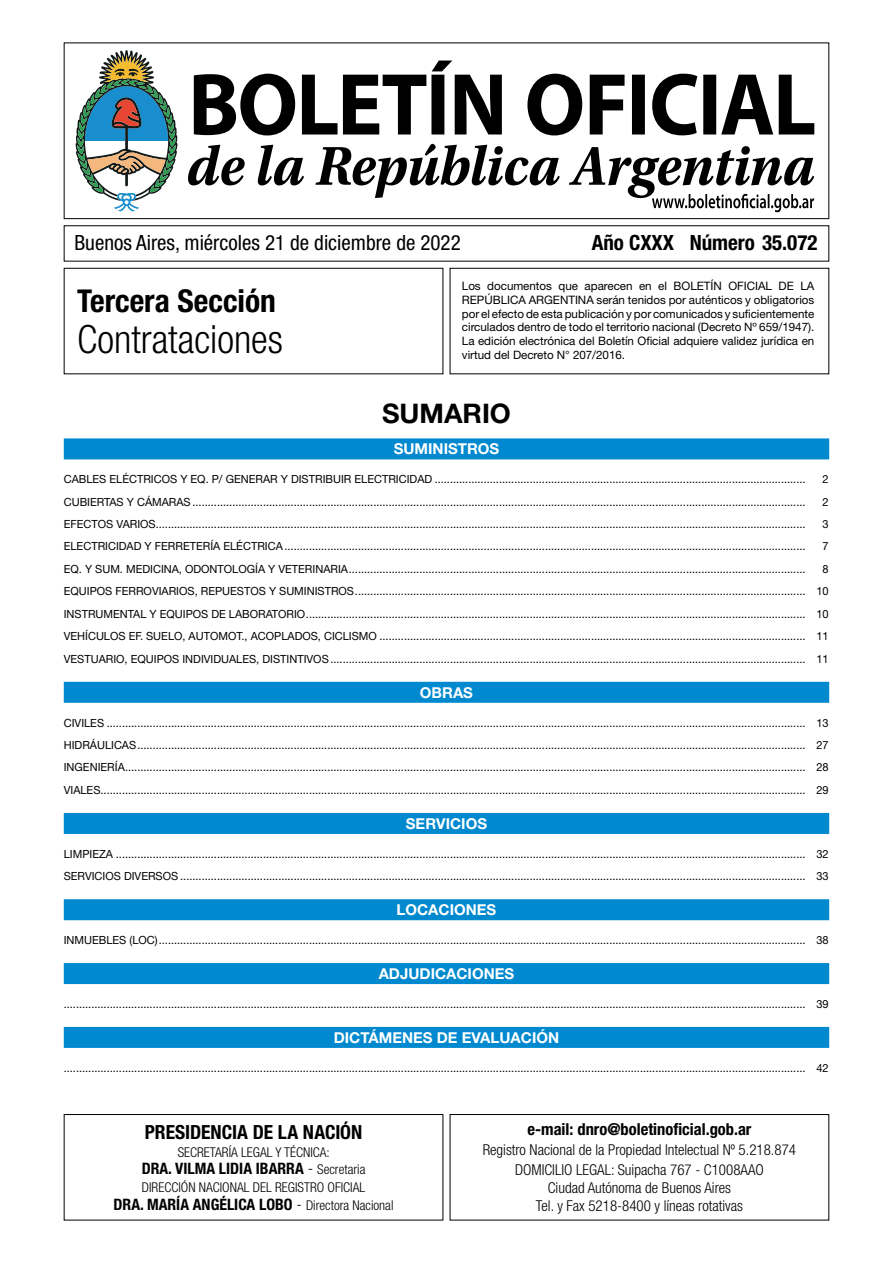
<style>
.page{position:relative;width:893px;height:1263px;background:#fff}
.page>*{position:absolute;margin:0;border:0;box-sizing:border-box;transform-origin:0 0}
.t1{font:300 condensed 39px "Helvetica Neue LT Std";color:#000}
.t2{font:700 condensed 31.5px "Helvetica Neue LT Std";color:#000}
.t3{font:700 27px "Helvetica Neue LT Std";color:#000}
.t4{font:condensed 21px "Helvetica Neue LT Std";color:#000}
.t5{font:700 condensed 21px "Helvetica Neue LT Std";color:#000}
.t6{font:700 condensed 19.5px "Helvetica Neue LT Std";color:#000}
.t7{font:700 condensed 16.5px "Helvetica Neue LT Std";color:#000}
.t8{font:700 condensed 15.75px "Helvetica Neue LT Std";color:#000}
.t9{font:300 condensed 15px/20.1px "Helvetica Neue LT Std";color:#000;text-align:center}
.t10{font:700 15px "Helvetica Neue LT Std";color:#fff}
.t11{font:300 condensed 13.5px "Helvetica Neue LT Std";color:#000}
.t12{font:11.7px/13.8px "Helvetica Neue LT Std";letter-spacing:-.005em;color:#000;text-align:justify}
.t13{font:11.25px/22.5px "Helvetica Neue LT Std";color:#000;text-align:justify}
.s1{font-weight:300;font-size:16.5px}
.s2{font-weight:300;font-size:13.5px}
</style>
<div class="page">
<div style="left:64px;top:268px;width:379px;height:106px;border:1px solid #000"></div>
<div style="left:450px;top:268px;width:379px;height:106px;border:1px solid #000"></div>
<div style="left:64px;top:43px;width:765px;height:176px;border:1px solid #000"></div>
<svg style="left:194px;top:61px;width:620px;height:74px"></svg>
<svg style="left:188px;top:144px;width:626px;height:68px"></svg>
<svg style="left:76px;top:50px;width:101px;height:161px"></svg>
<div style="left:64px;top:1114px;width:379px;height:106px;border:1px solid #000"></div>
<div style="left:450px;top:1114px;width:379px;height:106px;border:1px solid #000"></div>
<div style="left:64px;top:438px;width:765px;height:21px;background:#0089cf"></div>
<div style="left:64px;top:682px;width:765px;height:21px;background:#0089cf"></div>
<div style="left:64px;top:813px;width:765px;height:21px;background:#0089cf"></div>
<div style="left:64px;top:899px;width:765px;height:21px;background:#0089cf"></div>
<div style="left:64px;top:963px;width:765px;height:21px;background:#0089cf"></div>
<div style="left:64px;top:1027px;width:765px;height:21px;background:#0089cf"></div>
<h3 class="t4" style="left:74px;top:230px;width:388px">Buenos Aires, miércoles 21 de diciembre de 2022</h3>
<h3 class="t5" style="left:592px;top:230px;width:227px">Año CXXX Número 35.072</h3>
<h2 class="t2" style="left:77px;top:282px;width:200px">Tercera Sección</h2>
<h1 class="t1" style="left:77px;top:316px;width:207px">Contrataciones</h1>
<p class="t12" style="left:462px;top:279px;width:354px">Los documentos que aparecen en el BOLETÍN OFICIAL DE LA REPÚBLICA ARGENTINA serán tenidos por auténticos y obligatorios por el efecto de esta publicación y por comunicados y suficientemente circulados dentro de todo el territorio nacional (Decreto Nº 659/1947).<br>La edición electrónica del Boletín Oficial adquiere validez jurídica en virtud del Decreto N° 207/2016.</p>
<h3 class="t3" style="left:382px;top:397px;width:130px">SUMARIO</h3>
<h3 class="t10" style="left:394px;top:440px;width:107px">SUMINISTROS</h3>
<p class="t13" style="left:64px;top:468px;width:743px">CABLES ELÉCTRICOS Y EQ. P/ GENERAR Y DISTRIBUIR ELECTRICIDAD .........................................................................................................................</p>
<p class="t13" style="left:823px;top:468px;width:8px">2</p>
<p class="t13" style="left:64px;top:490px;width:743px">CUBIERTAS Y CÁMARAS ........................................................................................................................................................................................................</p>
<p class="t13" style="left:823px;top:490px;width:8px">2</p>
<p class="t13" style="left:64px;top:513px;width:743px">EFECTOS VARIOS....................................................................................................................................................................................................................</p>
<p class="t13" style="left:823px;top:513px;width:8px">3</p>
<p class="t13" style="left:64px;top:535px;width:743px">ELECTRICIDAD Y FERRETERÍA ELÉCTRICA..........................................................................................................................................................................</p>
<p class="t13" style="left:823px;top:535px;width:8px">7</p>
<p class="t13" style="left:64px;top:557px;width:743px">EQ. Y SUM. MEDICINA, ODONTOLOGÍA Y VETERINARIA.....................................................................................................................................................</p>
<p class="t13" style="left:64px;top:557px;width:766px;text-indent:759px">8<br>EQUIPOS FERROVIARIOS, REPUESTOS Y SUMINISTROS................................................................................................................................................... 10<br>INSTRUMENTAL Y EQUIPOS DE LABORATORIO................................................................................................................................................................... 10<br>VEHÍCULOS EF. SUELO, AUTOMOT., ACOPLADOS, CICLISMO ........................................................................................................................................... 11<br>VESTUARIO, EQUIPOS INDIVIDUALES, DISTINTIVOS........................................................................................................................................................... 11</p>
<h3 class="t10" style="left:420px;top:683px;width:55px">OBRAS</h3>
<p class="t13" style="left:64px;top:711px;width:766px">CIVILES .................................................................................................................................................................................................................................... 13<br>HIDRÁULICAS.......................................................................................................................................................................................................................... 27<br>INGENIERÍA.............................................................................................................................................................................................................................. 28<br>VIALES...................................................................................................................................................................................................................................... 29</p>
<h3 class="t10" style="left:406px;top:814px;width:83px">SERVICIOS</h3>
<p class="t13" style="left:64px;top:842px;width:766px">LIMPIEZA ................................................................................................................................................................................................................................. 32<br>SERVICIOS DIVERSOS ............................................................................................................................................................................................................ 33</p>
<h3 class="t10" style="left:397px;top:900px;width:101px">LOCACIONES</h3>
<p class="t13" style="left:64px;top:928px;width:766px">INMUEBLES (LOC)................................................................................................................................................................................................................... 38</p>
<h3 class="t10" style="left:379px;top:964px;width:137px">ADJUDICACIONES</h3>
<p class="t13" style="left:64px;top:992px;width:766px">.................................................................................................................................................................................................................................................. 39</p>
<h3 class="t10" style="left:334px;top:1028px;width:227px">DICTÁMENES DE EVALUACIÓN</h3>
<p class="t13" style="left:64px;top:1056px;width:766px">.................................................................................................................................................................................................................................................. 42</p>
<h3 class="t6" style="left:145px;top:1120px;width:219px">PRESIDENCIA DE LA NACIÓN</h3>
<p class="t11" style="left:178px;top:1144px;width:154px">SECRETARÍA LEGAL Y TÉCNICA:</p>
<h3 class="t8" style="left:142px;top:1159px;width:225px">DRA. VILMA LIDIA IBARRA <span class="s1">-</span> <span class="s2">Secretaria</span></h3>
<p class="t11" style="left:142px;top:1180px;width:225px">DIRECCIÓN NACIONAL DEL REGISTRO OFICIAL</p>
<h3 class="t8" style="left:114px;top:1194px;width:281px">DRA. MARÍA ANGÉLICA LOBO <span class="s1">-</span> <span class="s2">Directora Nacional</span></h3>
<h3 class="t7" style="left:527px;top:1119px;width:226px">e-mail: dnro@boletinoficial.gob.ar</h3>
<h3 class="t9" style="left:483px;top:1140px;width:315px">Registro Nacional de la Propiedad Intelectual Nº 5.218.874<br>DOMICILIO LEGAL: Suipacha 767 - C1008AAO</h3>
<h3 class="t9" style="left:536px;top:1179px;width:208px;line-height:18px">Ciudad Autónoma de Buenos Aires<br>Tel. y Fax 5218-8400 y líneas rotativas</h3>
</div>
